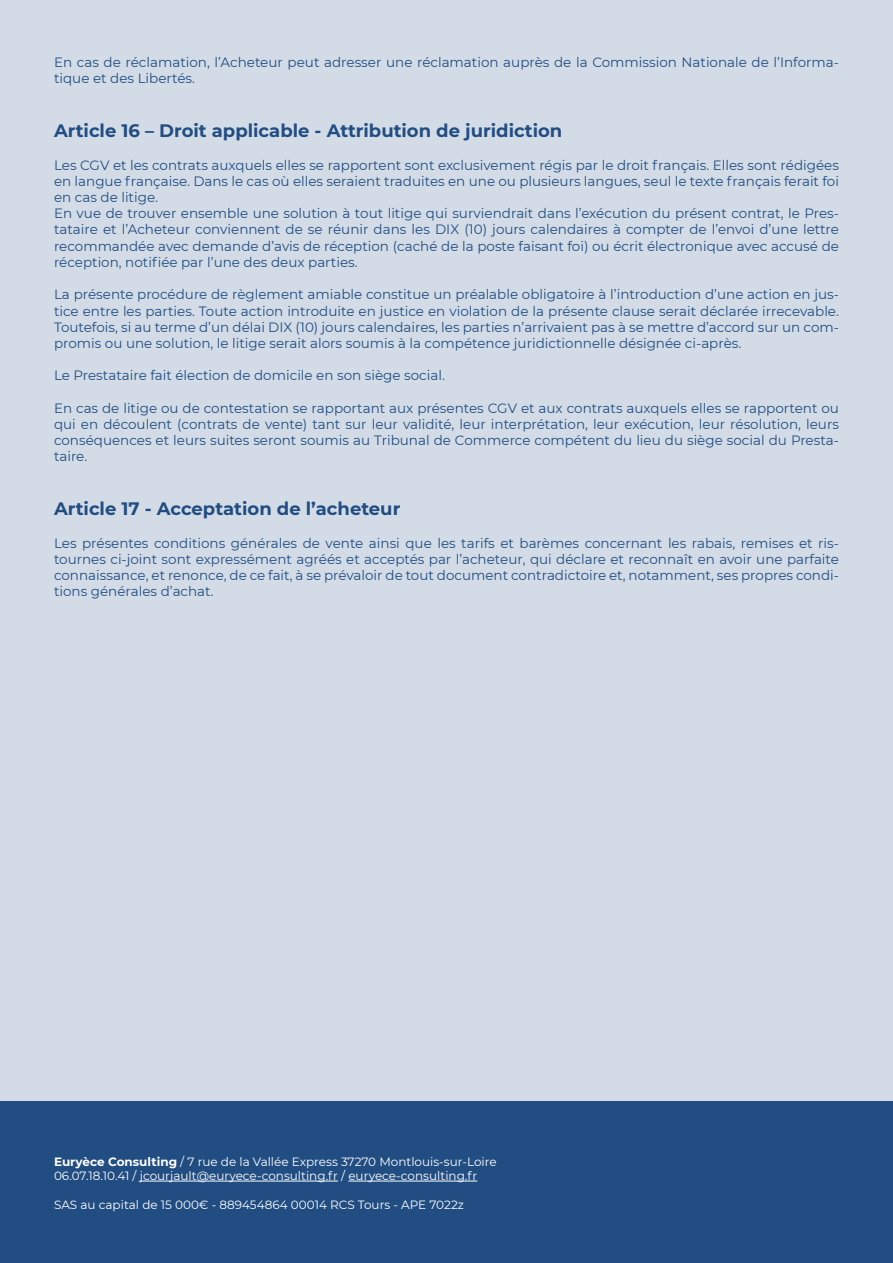
<style>
.page{position:relative;width:893px;height:1263px;background:#d3dce6}
.page>*{position:absolute;margin:0;border:0;box-sizing:border-box;transform-origin:0 0}
.t1{font:700 18px "Montserrat";color:#214d82}
.t2{font:13.5px/16.2px "Montserrat";color:#214d82;text-align:justify}
.t3{font:12px/14.4px "Montserrat";color:#fff}
.s1{font-weight:700}
</style>
<div class="page">
<div style="left:0;top:1101px;width:893px;height:162px;background:#214d82"></div>
<hr style="left:140px;top:1181px;width:198px;height:1px;background:#fff">
<hr style="left:348px;top:1181px;width:129px;height:1px;background:#fff">
<p class="t2" style="left:54px;top:54px;width:786px">En cas de réclamation, l’Acheteur peut adresser une réclamation auprès de la Commission Nationale de l’Informa&shy;tique et des Libertés.</p>
<h1 class="t1" style="left:54px;top:123px;width:510px">Article 16 – Droit applicable - Attribution de juridiction</h1>
<p class="t2" style="left:54px;top:156px;width:786px;text-align:left">Les CGV et les contrats auxquels elles se rapportent sont exclusivement régis par le droit français. Elles sont rédigées en langue française. Dans le cas où elles seraient traduites en une ou plusieurs langues, seul le texte français ferait foi en cas de litige.<br>En vue de trouver ensemble une solution à tout litige qui surviendrait dans l’exécution du présent contrat, le Pres&shy;tataire et l’Acheteur conviennent de se réunir dans les DIX (10) jours calendaires à compter de l’envoi d’une lettre recommandée avec demande d’avis de réception (caché de la poste faisant foi) ou écrit électronique avec accusé de réception, notifiée par l’une des deux parties.</p>
<p class="t2" style="left:54px;top:286px;width:786px">La présente procédure de règlement amiable constitue un préalable obligatoire à l’introduction d’une action en jus&shy;tice entre les parties. Toute action introduite en justice en violation de la présente clause serait déclarée irrecevable.<br>Toutefois, si au terme d’un délai DIX (10) jours calendaires, les parties n’arrivaient pas à se mettre d’accord sur un com&shy;promis ou une solution, le litige serait alors soumis à la compétence juridictionnelle désignée ci-après.</p>
<p class="t2" style="left:54px;top:367px;width:392px">Le Prestataire fait élection de domicile en son siège social.</p>
<p class="t2" style="left:54px;top:399px;width:786px">En cas de litige ou de contestation se rapportant aux présentes CGV et aux contrats auxquels elles se rapportent ou qui en découlent (contrats de vente) tant sur leur validité, leur interprétation, leur exécution, leur résolution, leurs conséquences et leurs suites seront soumis au Tribunal de Commerce compétent du lieu du siège social du Presta&shy;taire.</p>
<h1 class="t1" style="left:54px;top:501px;width:348px">Article 17 - Acceptation de l’acheteur</h1>
<p class="t2" style="left:54px;top:536px;width:786px">Les présentes conditions générales de vente ainsi que les tarifs et barèmes concernant les rabais, remises et ris&shy;tournes ci-joint sont expressément agréés et acceptés par l’acheteur, qui déclare et reconnaît en avoir une parfaite connaissance, et renonce, de ce fait, à se prévaloir de tout document contradictoire et, notamment, ses propres condi&shy;tions générales d’achat.</p>
<p class="t3" style="left:54px;top:1154px;width:444px"><span class="s1">Euryèce Consulting</span> / 7 rue de la Vallée Express 37270 Montlouis-sur-Loire<br>06.07.18.10.41 / jcourjault@euryece-consulting.fr / euryece-consulting.fr</p>
<p class="t3" style="left:54px;top:1197px;width:411px">SAS au capital de 15 000€ - 889454864 00014 RCS Tours - APE 7022z</p>
</div>
